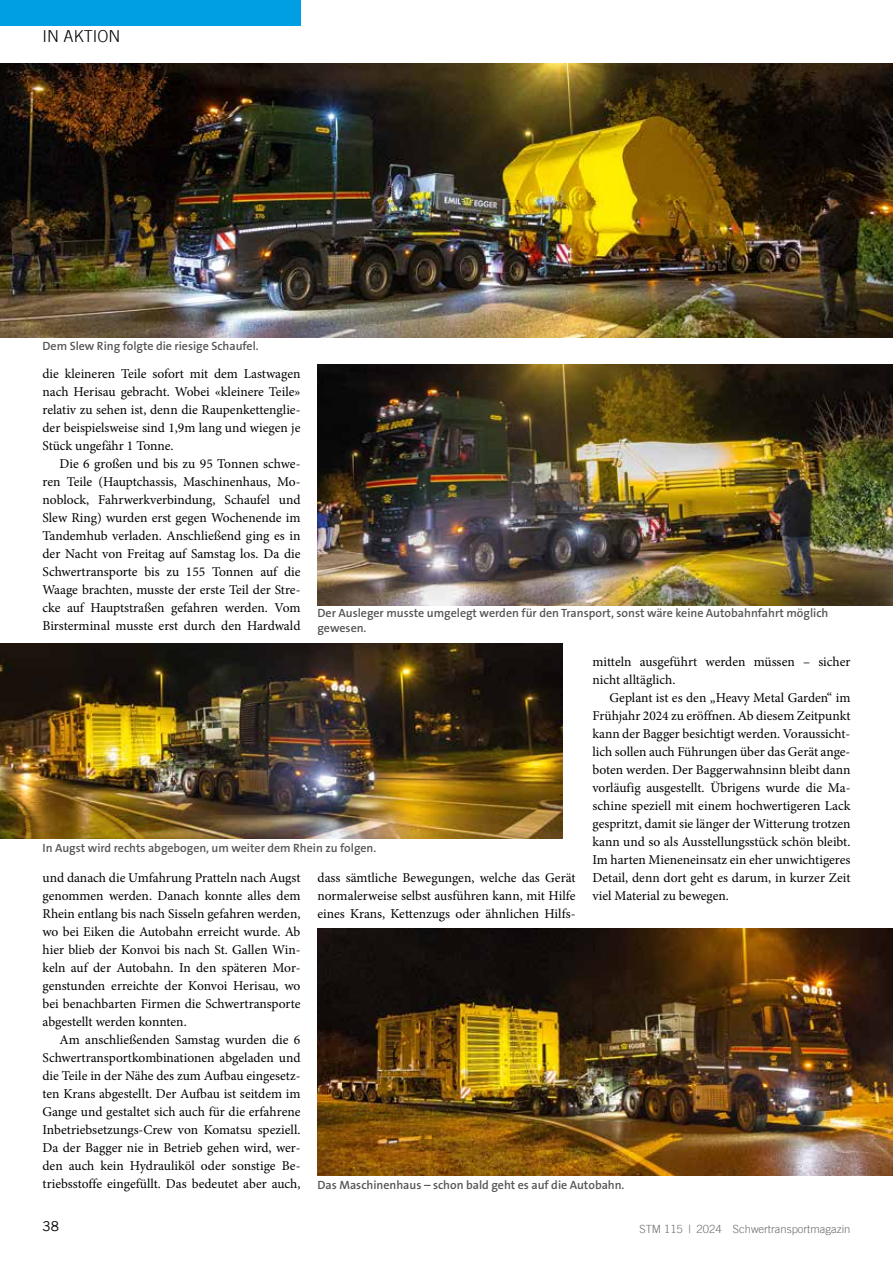
<style>
.page{position:relative;width:893px;height:1263px;background:#fff}
.page>*{position:absolute;margin:0;border:0;box-sizing:border-box;transform-origin:0 0}
.t1{font:300 16.5px "Trade Gothic LT";color:#000}
.t2{font:13.5px/18px "Minion Pro";color:#000;text-align:justify}
.t3{font:13.5px "Trade Gothic LT";color:#000}
.t4{font:600 12px/15px "The Sans B W6";color:#565655}
.t5{font:300 11.25px "Trade Gothic LT";color:#6e6e6e}
</style>
<div class="page">
<div style="left:0;top:0;width:300px;height:26px;background:#009ee3"></div>
<img style="left:0;top:64px;width:893px;height:273px">
<img style="left:317px;top:365px;width:576px;height:240px">
<img style="left:0;top:643px;width:563px;height:196px">
<img style="left:317px;top:928px;width:576px;height:248px">
<p class="t1" style="left:43px;top:26px;width:79px">IN AKTION</p>
<p class="t4" style="left:43px;top:339px;width:218px">Dem Slew Ring folgte die riesige Schaufel.</p>
<p class="t2" style="left:43px;top:365px;width:259px">die kleineren Teile sofort mit dem Lastwagen nach Herisau gebracht. Wobei «kleinere Teile» relativ zu sehen ist, denn die Raupenkettenglie&shy;der beispielsweise sind 1,9m lang und wiegen je Stück ungefähr 1 Tonne.</p>
<p class="t2" style="left:43px;top:455px;width:259px;text-indent:17px">Die 6 großen und bis zu 95 Tonnen schwe&shy;ren Teile (Hauptchassis, Maschinenhaus, Mo&shy;noblock, Fahrwerkverbindung, Schaufel und Slew Ring) wurden erst gegen Wochenende im Tandemhub verladen. Anschließend ging es in der Nacht von Freitag auf Samstag los. Da die Schwertransporte bis zu 155 Tonnen auf die Waage brachten, musste der erste Teil der Stre&shy;cke auf Hauptstraßen gefahren werden. Vom Birsterminal musste erst durch den Hardwald</p>
<p class="t4" style="left:317px;top:606px;width:512px">Der Ausleger musste umgelegt werden für den Transport, sonst wäre keine Autobahnfahrt möglich gewesen.</p>
<p class="t2" style="left:592px;top:653px;width:259px">mitteln ausgeführt werden müssen – sicher nicht alltäglich.</p>
<p class="t2" style="left:592px;top:689px;width:259px;text-indent:17px">Geplant ist es den „Heavy Metal Garden“ im Frühjahr 2024 zu eröffnen. Ab diesem Zeitpunkt kann der Bagger besichtigt werden. Voraussicht&shy;lich sollen auch Führungen über das Gerät ange&shy;boten werden. Der Baggerwahnsinn bleibt dann vorläufig ausgestellt. Übrigens wurde die Ma&shy;schine speziell mit einem hochwertigeren Lack gespritzt, damit sie länger der Witterung trotzen kann und so als Ausstellungsstück schön bleibt.<br>Im harten Mieneneinsatz ein eher unwichtigeres Detail, denn dort geht es darum, in kurzer Zeit viel Material zu bewegen.</p>
<p class="t4" style="left:43px;top:840px;width:335px">In Augst wird rechts abgebogen, um weiter dem Rhein zu folgen.</p>
<p class="t2" style="left:317px;top:869px;width:259px">dass sämtliche Bewegungen, welche das Gerät normalerweise selbst ausführen kann, mit Hilfe eines Krans, Kettenzugs oder ähnlichen Hilfs-</p>
<p class="t2" style="left:43px;top:869px;width:259px">und danach die Umfahrung Pratteln nach Augst genommen werden. Danach konnte alles dem Rhein entlang bis nach Sisseln gefahren werden, wo bei Eiken die Autobahn erreicht wurde. Ab hier blieb der Konvoi bis nach St. Gallen Win&shy;keln auf der Autobahn. In den späteren Mor&shy;genstunden erreichte der Konvoi Herisau, wo bei benachbarten Firmen die Schwertransporte abgestellt werden konnten.</p>
<p class="t2" style="left:43px;top:1031px;width:259px;text-indent:17px">Am anschließenden Samstag wurden die 6<br>Schwertransportkombinationen abgeladen und die Teile in der Nähe des zum Aufbau eingesetz&shy;ten Krans abgestellt. Der Aufbau ist seitdem im Gange und gestaltet sich auch für die erfahrene Inbetriebsetzungs-Crew von Komatsu speziell.<br>Da der Bagger nie in Betrieb gehen wird, wer&shy;den auch kein Hydrauliköl oder sonstige Be&shy;triebsstoffe eingefüllt. Das bedeutet aber auch,</p>
<p class="t4" style="left:317px;top:1177px;width:308px">Das Maschinenhaus – schon bald geht es auf die Autobahn.</p>
<p class="t3" style="left:43px;top:1218px;width:18px">38</p>
<p class="t5" style="left:639px;top:1222px;width:212px">STM 115 | 2024 Schwertransportmagazin</p>
</div>
